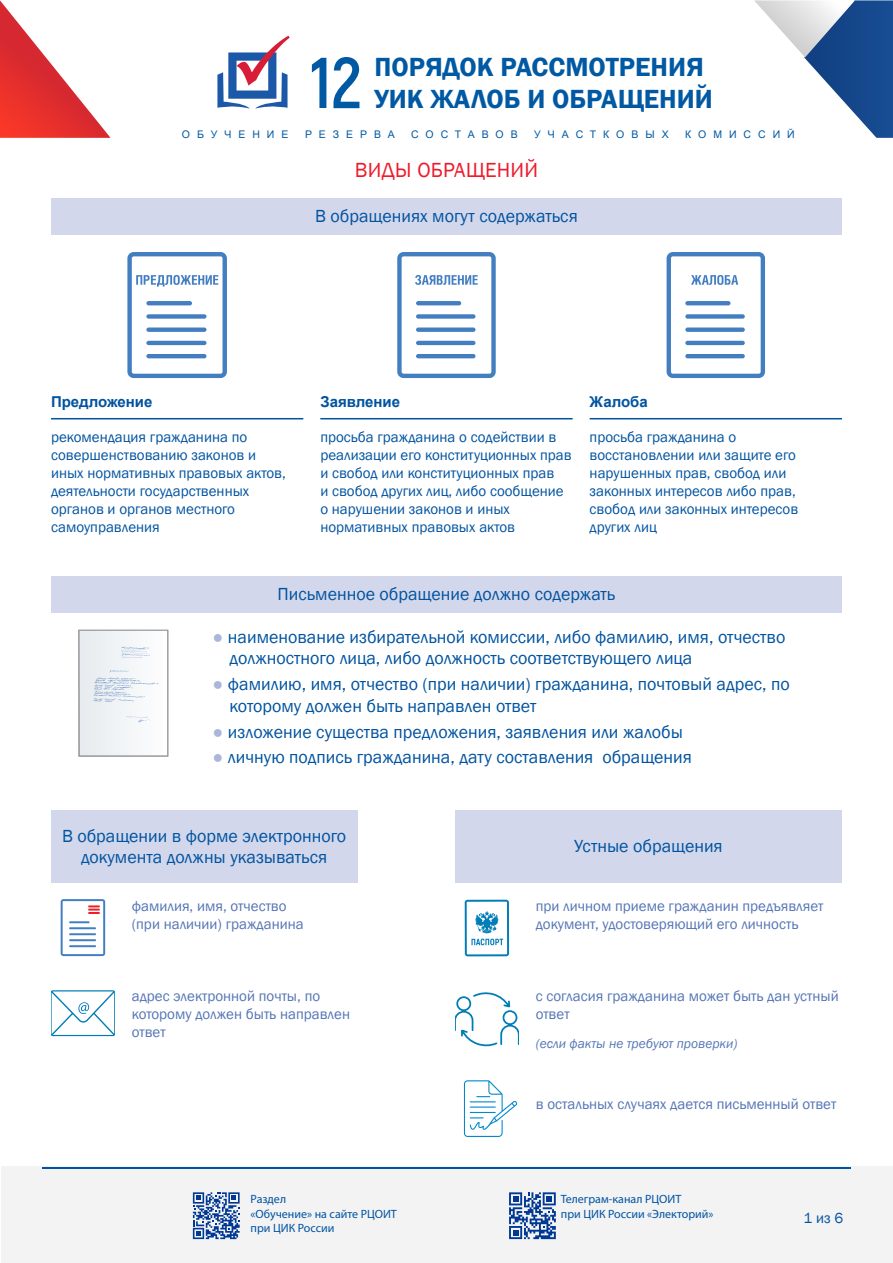
<style>
.page{position:relative;width:893px;height:1263px;background:#fff}
.page>*{position:absolute;margin:0;border:0;box-sizing:border-box;transform-origin:0 0}
.t1{font:700 72px "Akrobat";color:#0159a3}
.t2{font:600 27px/32.4px "Franklin Gothic";color:#0159a3}
.ТЕМА{font:21px "Franklin Gothic";letter-spacing:.01em;color:#ee1b2c}
.текст_по_центру{font:18px/21.6px "Franklin Gothic";color:#0153a0}
.пояснение{font:15px/18px "Franklin Gothic";color:#0153a0}
.под_пояснение{font:15px/18px "Franklin Gothic";color:#5474b5}
.заголовок{font:700 15px "Arial";color:#0153a0}
.закон{font:italic 13.5px "Franklin Gothic";color:#5676b6}
.t3{font:12px/14.4px "Myriad Pro";color:#0153a0}
.t4{font:10.5px "Arial";letter-spacing:.665em;color:#0159a3}
.t5{font:10.5px "Arial";letter-spacing:.645em;color:#0159a3}
.s1{color:#abb7da}
</style>
<div class="page">
<svg style="left:0;top:0;width:111px;height:138px"></svg>
<svg style="left:754px;top:0;width:139px;height:138px"></svg>
<svg style="left:217px;top:36px;width:73px;height:73px"></svg>
<div style="left:2px;top:1167px;width:891px;height:96px;background:#f3f3f4"></div>
<hr style="left:42px;top:1167px;width:809px;height:1px;background:#0153a0">
<svg style="left:193px;top:1192px;width:47px;height:47px"></svg>
<svg style="left:509px;top:1192px;width:47px;height:47px"></svg>
<div style="left:51px;top:198px;width:791px;height:36px;background:#d2d7eb"></div>
<div style="left:51px;top:576px;width:791px;height:36px;background:#d2d7eb"></div>
<div style="left:51px;top:810px;width:306px;height:72px;background:#d2d7eb"></div>
<div style="left:455px;top:810px;width:387px;height:72px;background:#d2d7eb"></div>
<svg style="left:127px;top:252px;width:100px;height:126px"></svg>
<svg style="left:61px;top:899px;width:44px;height:57px"></svg>
<svg style="left:465px;top:900px;width:44px;height:56px"></svg>
<svg style="left:51px;top:990px;width:64px;height:47px"></svg>
<svg style="left:455px;top:992px;width:64px;height:55px"></svg>
<svg style="left:464px;top:1080px;width:53px;height:57px"></svg>
<svg style="left:397px;top:252px;width:99px;height:126px"></svg>
<svg style="left:667px;top:252px;width:98px;height:126px"></svg>
<hr style="left:51px;top:418px;width:252px;height:1px;background:#0153a0">
<hr style="left:320px;top:418px;width:253px;height:1px;background:#0153a0">
<hr style="left:590px;top:418px;width:252px;height:1px;background:#0153a0">
<svg style="left:79px;top:630px;width:89px;height:126px"></svg>
<h1 class="t1" style="left:310px;top:38px;width:53px">12</h1>
<h2 class="t2" style="left:375px;top:51px;width:340px">ПОРЯДОК РАССМОТРЕНИЯ<br>УИК ЖАЛОБ И ОБРАЩЕНИЙ</h2>
<p class="t4" style="left:182px;top:127px;width:108px">ОБУЧЕНИЕ</p>
<p class="t4" style="left:305px;top:127px;width:91px">РЕЗЕРВА</p>
<p class="t5" style="left:411px;top:127px;width:108px">СОСТАВОВ</p>
<p class="t4" style="left:534px;top:127px;width:136px">УЧАСТКОВЫХ</p>
<p class="t4" style="left:685px;top:127px;width:111px">КОМИССИЙ</p>
<p class="ТЕМА" style="left:355px;top:157px;width:185px">ВИДЫ ОБРАЩЕНИЙ</p>
<p class="текст_по_центру" style="left:315px;top:206px;width:264px">В обращениях могут содержаться</p>
<p class="заголовок" style="left:51px;top:391px;width:103px">Предложение</p>
<p class="пояснение" style="left:51px;top:428px;width:236px">рекомендация гражданина по совершенствованию законов и иных нормативных правовых актов, деятельности государственных органов и органов местного самоуправления</p>
<p class="заголовок" style="left:320px;top:391px;width:81px">Заявление</p>
<p class="пояснение" style="left:320px;top:428px;width:253px">просьба гражданина о содействии в реализации его конституционных прав и свобод или конституционных прав<br>и свобод других лиц, либо сообщение о нарушении законов и иных нормативных правовых актов</p>
<p class="заголовок" style="left:590px;top:391px;width:60px">Жалоба</p>
<p class="пояснение" style="left:590px;top:428px;width:210px">просьба гражданина о восстановлении или защите его нарушенных прав, свобод или законных интересов либо прав, свобод или законных интересов других лиц</p>
<p class="текст_по_центру" style="left:278px;top:584px;width:339px">Письменное обращение должно содержать</p>
<p class="текст_по_центру" style="left:230px;top:626px;width:557px;text-indent:-17px"><span class="s1">●</span> наименование избирательной комиссии, либо фамилию, имя, отчество должностного лица, либо должность соответствующего лица</p>
<p class="текст_по_центру" style="left:230px;top:674px;width:562px;text-indent:-17px"><span class="s1">●</span> фамилию, имя, отчество (при наличии) гражданина, почтовый адрес, по которому должен быть направлен ответ</p>
<p class="текст_по_центру" style="left:213px;top:721px;width:472px"><span class="s1">●</span> изложение существа предложения, заявления или жалобы</p>
<p class="текст_по_центру" style="left:213px;top:747px;width:481px"><span class="s1">●</span> личную подпись гражданина, дату составления обращения</p>
<p class="текст_по_центру" style="left:62px;top:825px;width:286px;text-align:center">В обращении в форме электронного документа должны указываться</p>
<p class="текст_по_центру" style="left:574px;top:836px;width:150px">Устные обращения</p>
<p class="под_пояснение" style="left:132px;top:897px;width:173px">фамилия, имя, отчество (при наличии) гражданина</p>
<p class="под_пояснение" style="left:536px;top:897px;width:289px">при личном приеме гражданин предъявляет документ, удостоверяющий его личность</p>
<p class="под_пояснение" style="left:132px;top:987px;width:220px">адрес электронной почты, по которому должен быть направлен ответ</p>
<p class="под_пояснение" style="left:536px;top:987px;width:304px">с согласия гражданина может быть дан устный ответ</p>
<p class="закон" style="left:536px;top:1034px;width:203px">(если факты не требуют проверки)</p>
<p class="под_пояснение" style="left:536px;top:1095px;width:302px">в остальных случаях дается письменный ответ</p>
<p class="t3" style="left:251px;top:1192px;width:148px">Раздел<br>«Обучение» на сайте РЦОИТ при ЦИК России</p>
<p class="t3" style="left:561px;top:1192px;width:154px">Телеграм-канал РЦОИТ<br>при ЦИК России «Электорий»</p>
<p class="пояснение" style="left:804px;top:1209px;width:41px">1 из 6</p>
</div>
